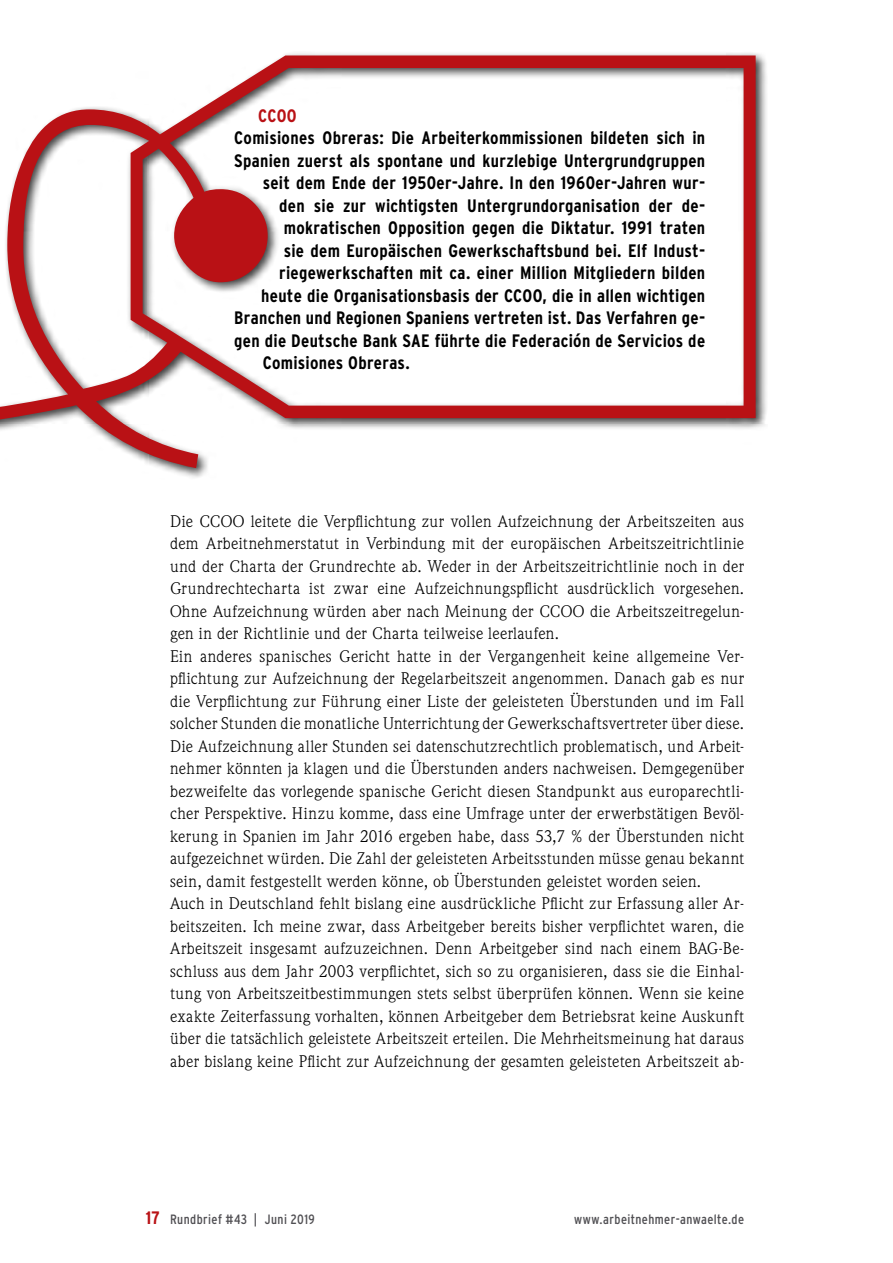
<style>
.page{position:relative;width:893px;height:1263px;background:#fff}
.page>*{position:absolute;margin:0;border:0;box-sizing:border-box;transform-origin:0 0}
.ÜberschriftenText_ro{font:700 condensed 18px "Interstate";letter-spacing:.02em;color:#000}
.ÜberschriftenText_ro-2{font:700 condensed 18px "Interstate";letter-spacing:.015em;color:#b91115}
.Fließ{font:16.5px/22.5px "Weidemann";letter-spacing:.02em;color:#000;text-align:justify}
.UNTENrechts{font:condensed 13.5px "Interstate";letter-spacing:.03em;color:#504f53}
.Bildunterschriften{font:condensed 13.5px "Interstate";letter-spacing:.03em;color:#504f53}
</style>
<div class="page">
<div style="left:0;top:51px;width:768px;height:429px;background:#000;opacity:.75"></div>
<svg style="left:0;top:56px;width:756px;height:412px"></svg>
<p class="ÜberschriftenText_ro-2" style="left:258px;top:105px;width:40px">CCOO</p>
<p class="ÜberschriftenText_ro" style="left:234px;top:128px;width:472px">Comisiones Obreras: Die Arbeiterkommissionen bildeten sich in</p>
<p class="ÜberschriftenText_ro" style="left:234px;top:150px;width:473px">Spanien zuerst als spontane und kurzlebige Untergrundgruppen</p>
<p class="ÜberschriftenText_ro" style="left:263px;top:173px;width:444px">seit dem Ende der 1950er-Jahre. In den 1960er-Jahren wur-</p>
<p class="ÜberschriftenText_ro" style="left:279px;top:195px;width:428px">den sie zur wichtigsten Untergrundorganisation der de-</p>
<p class="ÜberschriftenText_ro" style="left:284px;top:218px;width:423px">mokratischen Opposition gegen die Diktatur. 1991 traten</p>
<p class="ÜberschriftenText_ro" style="left:284px;top:240px;width:423px">sie dem Europäischen Gewerkschaftsbund bei. Elf Indust-</p>
<p class="ÜberschriftenText_ro" style="left:279px;top:263px;width:427px">riegewerkschaften mit ca. einer Million Mitgliedern bilden</p>
<p class="ÜberschriftenText_ro" style="left:261px;top:285px;width:445px">heute die Organisationsbasis der CCOO, die in allen wichtigen</p>
<p class="ÜberschriftenText_ro" style="left:234px;top:308px;width:473px">Branchen und Regionen Spaniens vertreten ist. Das Verfahren ge-</p>
<p class="ÜberschriftenText_ro" style="left:234px;top:330px;width:473px">gen die Deutsche Bank SAE führte die Federación de Servicios de</p>
<p class="ÜberschriftenText_ro" style="left:263px;top:353px;width:149px">Comisiones Obreras.</p>
<p class="Fließ" style="left:170px;top:509px;width:576px">Die CCOO leitete die Verpflichtung zur vollen Aufzeichnung der Arbeitszeiten aus dem Arbeitnehmerstatut in Verbindung mit der europäischen Arbeitszeitrichtlinie und der Charta der Grundrechte ab. Weder in der Arbeitszeitrichtlinie noch in der Grundrechtecharta ist zwar eine Aufzeichnungspflicht ausdrücklich vorgesehen.<br>Ohne Aufzeichnung würden aber nach Meinung der CCOO die Arbeitszeitregelun&shy;gen in der Richtlinie und der Charta teilweise leerlaufen.</p>
<p class="Fließ" style="left:170px;top:644px;width:576px">Ein anderes spanisches Gericht hatte in der Vergangenheit keine allgemeine Ver&shy;pflichtung zur Aufzeichnung der Regelarbeitszeit angenommen. Danach gab es nur die Verpflichtung zur Führung einer Liste der geleisteten Überstunden und im Fall solcher Stunden die monatliche Unterrichtung der Gewerkschaftsvertreter über diese.<br>Die Aufzeichnung aller Stunden sei datenschutzrechtlich problematisch, und Arbeit&shy;nehmer könnten ja klagen und die Überstunden anders nachweisen. Demgegenüber bezweifelte das vorlegende spanische Gericht diesen Standpunkt aus europarechtli&shy;cher Perspektive. Hinzu komme, dass eine Umfrage unter der erwerbstätigen Bevöl&shy;kerung in Spanien im Jahr 2016 ergeben habe, dass 53,7 % der Überstunden nicht aufgezeichnet würden. Die Zahl der geleisteten Arbeitsstunden müsse genau bekannt sein, damit festgestellt werden könne, ob Überstunden geleistet worden seien.</p>
<p class="Fließ" style="left:170px;top:892px;width:576px">Auch in Deutschland fehlt bislang eine ausdrückliche Pflicht zur Erfassung aller Ar&shy;beitszeiten. Ich meine zwar, dass Arbeitgeber bereits bisher verpflichtet waren, die Arbeitszeit insgesamt aufzuzeichnen. Denn Arbeitgeber sind nach einem BAG-Be&shy;schluss aus dem Jahr 2003 verpflichtet, sich so zu organisieren, dass sie die Einhal&shy;tung von Arbeitszeitbestimmungen stets selbst überprüfen können. Wenn sie keine exakte Zeiterfassung vorhalten, können Arbeitgeber dem Betriebsrat keine Auskunft über die tatsächlich geleistete Arbeitszeit erteilen. Die Mehrheitsmeinung hat daraus aber bislang keine Pflicht zur Aufzeichnung der gesamten geleisteten Arbeitszeit ab-</p>
<p class="ÜberschriftenText_ro-2" style="left:146px;top:1208px;width:16px">17</p>
<p class="Bildunterschriften" style="left:170px;top:1212px;width:146px">Rundbrief #43 | Juni 2019</p>
<p class="UNTENrechts" style="left:574px;top:1212px;width:172px">www.arbeitnehmer-anwaelte.de</p>
</div>
